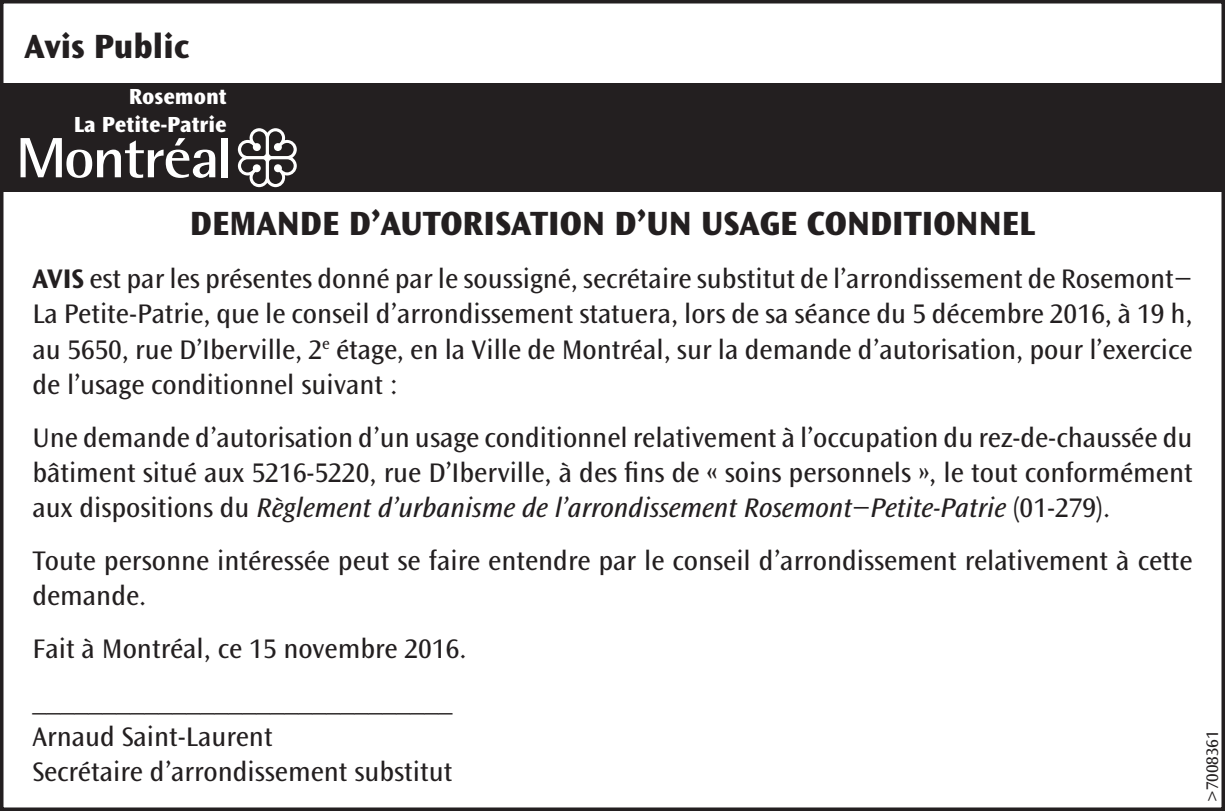
<style>
.page{position:relative;width:1225px;height:811px;background:#fff}
.page>*{position:absolute;margin:0;border:0;box-sizing:border-box;transform-origin:0 0}
.t1{font:800 35px "Ocean Sans Std";color:#231f20}
.t2{font:28px/35px "Ocean Sans Std";color:#231f20}
.t3{font:800 22.75px/27.3px "Ocean Sans Std";color:#fff;text-align:right}
.t4{font:17.5px "Ocean Sans Std";color:#231f20}
.s1{font-weight:700}
.s2{font-style:italic}
</style>
<div class="page">
<div style="left:0;top:83px;width:1225px;height:108px;background:#231f20"></div>
<svg style="left:21px;top:138px;width:194px;height:40px"></svg>
<div style="left:222px;top:138px;width:6px;height:39px;background:#fff"></div>
<svg style="left:238px;top:128px;width:59px;height:59px"></svg>
<div style="left:0;top:0;width:1225px;height:810px;border:4px solid #231f20"></div>
<p class="t1" style="left:24px;top:27px;width:166px">Avis Public</p>
<p class="t3" style="left:74px;top:83px;width:154px">Rosemont<br>La Petite-Patrie</p>
<p class="t1" style="left:190px;top:204px;width:847px">DEMANDE D’AUTORISATION D’UN USAGE CONDITIONNEL</p>
<p class="t2" style="left:32px;top:262px;width:1162px;text-align:justify"><span class="s1">AVIS</span> est par les présentes donné par le soussigné, secrétaire substitut de l’arrondissement de Rosemont− La Petite-Patrie, que le conseil d’arrondissement statuera, lors de sa séance du 5 décembre 2016, à 19 h, au 5650, rue D’Iberville, 2<sup>e</sup> étage, en la Ville de Montréal, sur la demande d’autorisation, pour l’exercice de l’usage conditionnel suivant :</p>
<p class="t2" style="left:32px;top:420px;width:1162px;text-align:justify">Une demande d’autorisation d’un usage conditionnel relativement à l’occupation du rez-de-chaussée du bâtiment situé aux 5216-5220, rue D’Iberville, à des fins de « soins personnels », le tout conformément aux dispositions du <span class="s2">Règlement d’urbanisme de l’arrondissement Rosemont−Petite-Patrie</span> (01-279).</p>
<p class="t2" style="left:32px;top:543px;width:1162px">Toute personne intéressée peut se faire entendre par le conseil d’arrondissement relativement à cette demande.</p>
<p class="t2" style="left:32px;top:622px;width:436px;line-height:52.9px">Fait à Montréal, ce 15 novembre 2016. ______________________________</p>
<p class="t2" style="left:32px;top:719px;width:422px">Arnaud Saint-Laurent<br>Secrétaire d’arrondissement substitut</p>
<p class="t4" style="left:1203px;top:801px;width:73px;rotate:-90deg">&gt;7008361</p>
</div>
